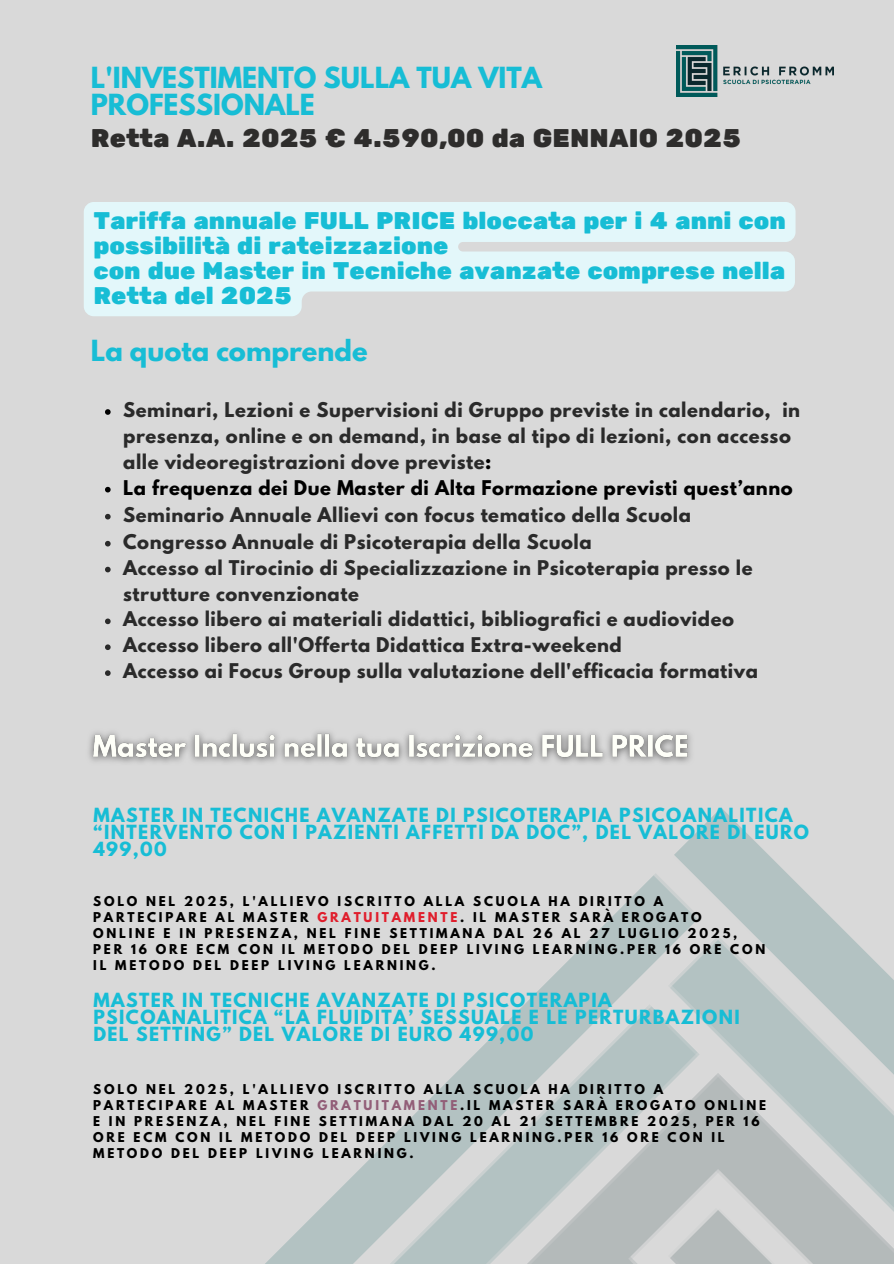
<style>
.page{position:relative;width:894px;height:1264px;background:#fff}
.page>*{position:absolute;margin:0;border:0;box-sizing:border-box;transform-origin:0 0}
.t1{font:700 25.8px/27px "League Spartan";color:#17bdd5}
.t2{font:25.5px "Rubik One";color:#2e2d2c}
.t3{font:24px/24.8px "Rubik One";color:#17bdd5}
.t4{font:700 18px/25.8px "League Spartan";letter-spacing:.03em;color:#2a2a2a}
.t5{font:700 18px "League Spartan";letter-spacing:.03em;color:#000}
.t6{font:700 17.25px/16.8px "League Spartan";letter-spacing:.08em;color:#17bdd5}
.t7{font:700 12px/16px "League Spartan";letter-spacing:.23em;color:#000}
.s1{color:#000}
.s2{color:#e01e2c}
.s3{color:#925e78}
</style>
<div class="page">
<div style="left:0;top:0;width:893px;height:1263px;background:#d9d9d9"></div>
<img style="left:266px;top:808px;width:627px;height:455px">
<svg style="left:105px;top:409px;width:6px;height:6px"></svg>
<svg style="left:105px;top:487px;width:6px;height:5px"></svg>
<svg style="left:105px;top:514px;width:6px;height:5px"></svg>
<svg style="left:105px;top:541px;width:6px;height:5px"></svg>
<svg style="left:105px;top:566px;width:6px;height:6px"></svg>
<svg style="left:105px;top:618px;width:6px;height:6px"></svg>
<svg style="left:105px;top:644px;width:6px;height:6px"></svg>
<svg style="left:105px;top:670px;width:6px;height:6px"></svg>
<svg style="left:84px;top:202px;width:711px;height:114px;fill:#e3f7fa"></svg>
<img style="left:89px;top:731px;width:602px;height:32px">
<img style="left:676px;top:45px;width:157px;height:51px">
<p class="t1" style="left:91px;top:67px;width:452px">L'INVESTIMENTO SULLA TUA VITA<br>PROFESSIONALE</p>
<p class="t2" style="left:91px;top:123px;width:651px">Retta A.A. 2025 € 4.590,00 da GENNAIO 2025</p>
<p class="t3" style="left:93px;top:209px;width:693px">Tariffa annuale FULL PRICE bloccata per i 4 anni con possibilità di rateizzazione<br>con due Master in Tecniche avanzate comprese nella Retta del 2025</p>
<p class="t1" style="left:91px;top:340px;width:278px">La quota comprende</p>
<p class="t4" style="left:123px;top:399px;width:678px">Seminari, Lezioni e Supervisioni di Gruppo previste in calendario, in presenza, online e on demand, in base al tipo di lezioni, con accesso alle videoregistrazioni dove previste<span class="s1">:</span></p>
<h1 class="t5" style="left:123px;top:478px;width:670px">La frequenza dei Due Master di Alta Formazione previsti quest’anno</h1>
<h3 class="t4" style="left:123px;top:504px;width:569px">Seminario Annuale Allievi con focus tematico della Scuola</h3>
<h3 class="t4" style="left:123px;top:531px;width:470px">Congresso Annuale di Psicoterapia della Scuola</h3>
<h2 class="t4" style="left:123px;top:557px;width:630px">Accesso al Tirocinio di Specializzazione in Psicoterapia presso le strutture convenzionate</h2>
<p class="t4" style="left:123px;top:608px;width:612px">Accesso libero ai materiali didattici, bibliografici e audiovideo</p>
<p class="t4" style="left:123px;top:634px;width:500px">Accesso libero all'Offerta Didattica Extra-weekend</p>
<p class="t4" style="left:123px;top:660px;width:636px">Accesso ai Focus Group sulla valutazione dell'efficacia formativa</p>
<h4 class="t6" style="left:93px;top:808px;width:717px">MASTER IN TECNICHE AVANZATE DI PSICOTERAPIA PSICOANALITICA “INTERVENTO CON I PAZIENTI AFFETTI DA DOC”, DEL VALORE DI EURO<br>499,00</h4>
<p class="t7" style="left:93px;top:894px;width:673px">SOLO NEL 2025, L'ALLIEVO ISCRITTO ALLA SCUOLA HA DIRITTO A PARTECIPARE AL MASTER <span class="s2">GRATUITAMENTE</span>. IL MASTER SARÀ EROGATO ONLINE E IN PRESENZA, NEL FINE SETTIMANA DAL 26 AL 27 LUGLIO 2025, PER 16 ORE ECM CON IL METODO DEL DEEP LIVING LEARNING.PER 16 ORE CON IL METODO DEL DEEP LIVING LEARNING.</p>
<p class="t6" style="left:93px;top:993px;width:647px">MASTER IN TECNICHE AVANZATE DI PSICOTERAPIA<br>PSICOANALITICA “LA FLUIDITA’ SESSUALE E LE PERTURBAZIONI<br>DEL SETTING” DEL VALORE DI EURO 499,00</p>
<h4 class="t7" style="left:93px;top:1082px;width:674px">SOLO NEL 2025, L'ALLIEVO ISCRITTO ALLA SCUOLA HA DIRITTO A PARTECIPARE AL MASTER <span class="s3">GRATUITAMENTE</span>.IL MASTER SARÀ EROGATO ONLINE E IN PRESENZA, NEL FINE SETTIMANA DAL 20 AL 21 SETTEMBRE 2025, PER 16<br>ORE ECM CON IL METODO DEL DEEP LIVING LEARNING.PER 16 ORE CON IL METODO DEL DEEP LIVING LEARNING.</h4>
</div>
